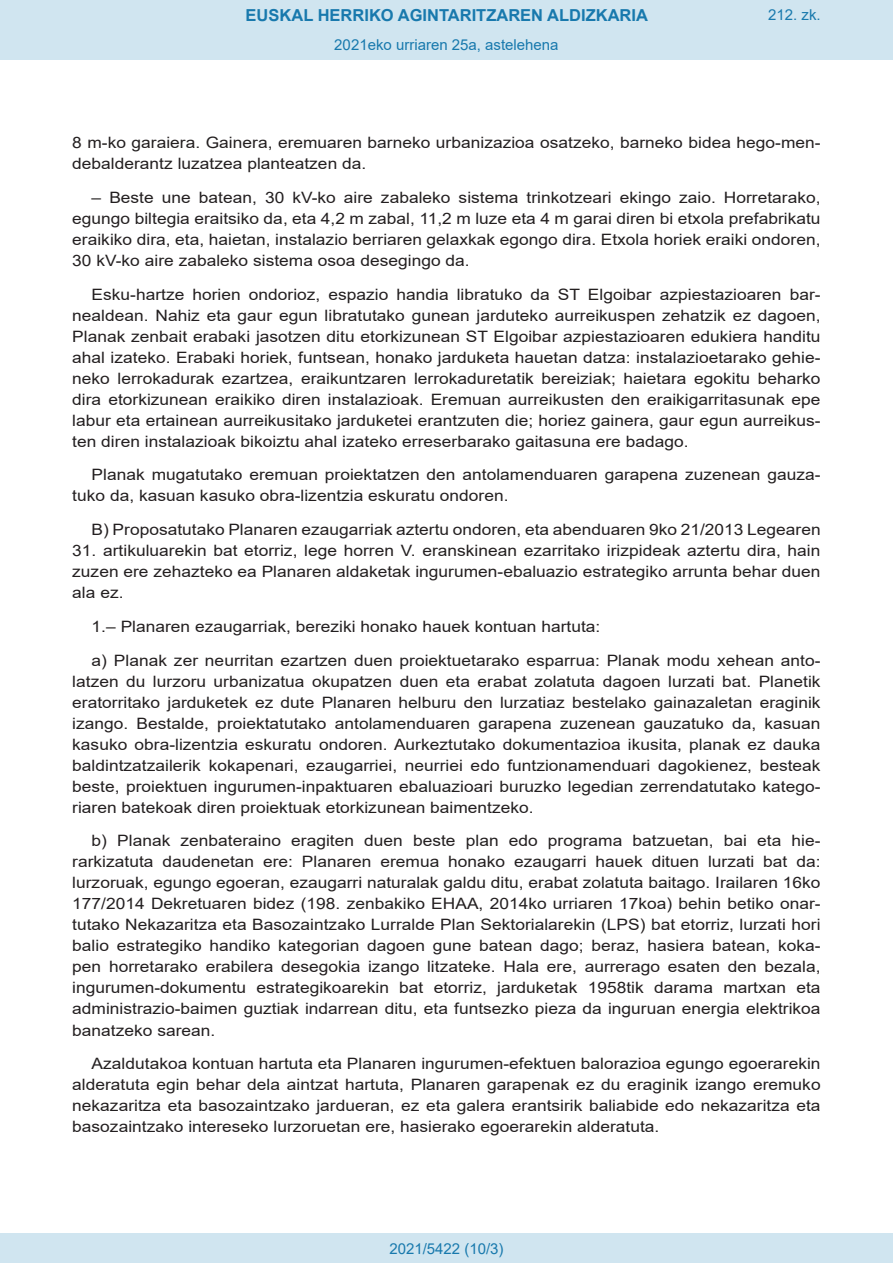
<style>
.page{position:relative;width:893px;height:1263px;background:#fff}
.page>*{position:absolute;margin:0;border:0;box-sizing:border-box;transform-origin:0 0}
.t1{font:700 16.5px "Arial";color:#1879ad}
.BOPVDetalle{font:15.6px/21px "Arial";color:#231f20;text-align:justify;scale:1.11 1}
.Paginacion_Centro{font:15px "Arial";color:#1879ad}
</style>
<div class="page">
<div style="left:0;top:0;width:893px;height:60px;background:#d0e5f0"></div>
<div style="left:0;top:1233px;width:893px;height:30px;background:#d0e5f0"></div>
<p class="t1" style="left:246px;top:3px;width:404px">EUSKAL HERRIKO AGINTARITZAREN ALDIZKARIA</p>
<p class="Paginacion_Centro" style="left:334px;top:35px;width:226px">2021eko urriaren 25a, astelehena</p>
<p class="Paginacion_Centro" style="left:768px;top:5px;width:54px">212. zk.</p>
<p class="BOPVDetalle" style="left:72px;top:132px;width:676px">8 m-ko garaiera. Gainera, eremuaren barneko urbanizazioa osatzeko, barneko bidea hego-men&shy;debalderantz luzatzea planteatzen da.</p>
<p class="BOPVDetalle" style="left:72px;top:187px;width:676px;text-indent:19px">– Beste une batean, 30 kV-ko aire zabaleko sistema trinkotzeari ekingo zaio. Horretarako, egungo biltegia eraitsiko da, eta 4,2 m zabal, 11,2 m luze eta 4 m garai diren bi etxola prefabrikatu eraikiko dira, eta, haietan, instalazio berriaren gelaxkak egongo dira. Etxola horiek eraiki ondoren, 30 kV-ko aire zabaleko sistema osoa desegingo da.</p>
<p class="BOPVDetalle" style="left:72px;top:284px;width:676px;text-indent:19px">Esku-hartze horien ondorioz, espazio handia libratuko da ST Elgoibar azpiestazioaren bar&shy;nealdean. Nahiz eta gaur egun libratutako gunean jarduteko aurreikuspen zehatzik ez dagoen, Planak zenbait erabaki jasotzen ditu etorkizunean ST Elgoibar azpiestazioaren edukiera handitu ahal izateko. Erabaki horiek, funtsean, honako jarduketa hauetan datza: instalazioetarako gehie&shy;neko lerrokadurak ezartzea, eraikuntzaren lerrokaduretatik bereiziak; haietara egokitu beharko dira etorkizunean eraikiko diren instalazioak. Eremuan aurreikusten den eraikigarritasunak epe labur eta ertainean aurreikusitako jarduketei erantzuten die; horiez gainera, gaur egun aurreikus&shy;ten diren instalazioak bikoiztu ahal izateko erreserbarako gaitasuna ere badago.</p>
<p class="BOPVDetalle" style="left:72px;top:464px;width:676px;text-indent:19px">Planak mugatutako eremuan proiektatzen den antolamenduaren garapena zuzenean gauza&shy;tuko da, kasuan kasuko obra-lizentzia eskuratu ondoren.</p>
<p class="BOPVDetalle" style="left:92px;top:519px;width:658px">B) Proposatutako Planaren ezaugarriak aztertu ondoren, eta abenduaren 9ko 21/2013 Legearen</p>
<p class="BOPVDetalle" style="left:72px;top:540px;width:676px">31. artikuluarekin bat etorriz, lege horren V. eranskinean ezarritako irizpideak aztertu dira, hain zuzen ere zehazteko ea Planaren aldaketak ingurumen-ebaluazio estrategiko arrunta behar duen ala ez.</p>
<p class="BOPVDetalle" style="left:92px;top:616px;width:460px">1.– Planaren ezaugarriak, bereziki honako hauek kontuan hartuta:</p>
<p class="BOPVDetalle" style="left:72px;top:650px;width:676px;text-indent:19px">a) Planak zer neurritan ezartzen duen proiektuetarako esparrua: Planak modu xehean anto&shy;latzen du lurzoru urbanizatua okupatzen duen eta erabat zolatuta dagoen lurzati bat. Planetik eratorritako jarduketek ez dute Planaren helburu den lurzatiaz bestelako gainazaletan eraginik izango. Bestalde, proiektatutako antolamenduaren garapena zuzenean gauzatuko da, kasuan kasuko obra-lizentzia eskuratu ondoren. Aurkeztutako dokumentazioa ikusita, planak ez dauka baldintzatzailerik kokapenari, ezaugarriei, neurriei edo funtzionamenduari dagokienez, besteak beste, proiektuen ingurumen-inpaktuaren ebaluazioari buruzko legedian zerrendatutako katego&shy;riaren batekoak diren proiektuak etorkizunean baimentzeko.</p>
<p class="BOPVDetalle" style="left:72px;top:830px;width:676px;text-indent:19px">b) Planak zenbateraino eragiten duen beste plan edo programa batzuetan, bai eta hie&shy;rarkizatuta daudenetan ere: Planaren eremua honako ezaugarri hauek dituen lurzati bat da: lurzoruak, egungo egoeran, ezaugarri naturalak galdu ditu, erabat zolatuta baitago. Irailaren 16ko 177/2014 Dekretuaren bidez (198. zenbakiko EHAA, 2014ko urriaren 17koa) behin betiko onar&shy;tutako Nekazaritza eta Basozaintzako Lurralde Plan Sektorialarekin (LPS) bat etorriz, lurzati hori balio estrategiko handiko kategorian dagoen gune batean dago; beraz, hasiera batean, koka&shy;pen horretarako erabilera desegokia izango litzateke. Hala ere, aurrerago esaten den bezala, ingurumen-dokumentu estrategikoarekin bat etorriz, jarduketak 1958tik darama martxan eta administrazio-baimen guztiak indarrean ditu, eta funtsezko pieza da inguruan energia elektrikoa banatzeko sarean.</p>
<p class="BOPVDetalle" style="left:72px;top:1053px;width:676px;text-indent:19px">Azaldutakoa kontuan hartuta eta Planaren ingurumen-efektuen balorazioa egungo egoerarekin alderatuta egin behar dela aintzat hartuta, Planaren garapenak ez du eraginik izango eremuko nekazaritza eta basozaintzako jardueran, ez eta galera erantsirik baliabide edo nekazaritza eta basozaintzako intereseko lurzoruetan ere, hasierako egoerarekin alderatuta.</p>
<p class="Paginacion_Centro" style="left:389px;top:1238px;width:116px">2021/5422 (10/3)</p>
</div>
